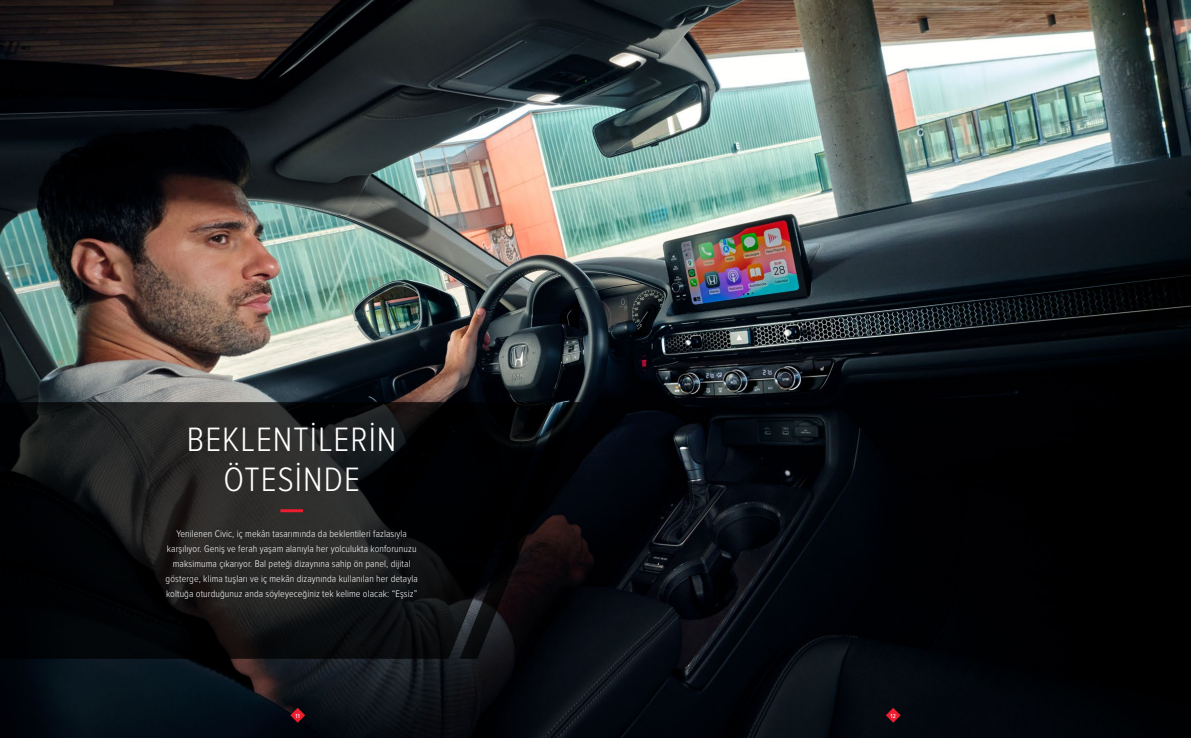
<style>
.page{position:relative;width:1191px;height:738px;background:#fff}
.page>*{position:absolute;margin:0;border:0;box-sizing:border-box;transform-origin:0 0}
.t1{font:300 35px/40px "Proxima Nova Cond";letter-spacing:.03em;color:#fff;text-align:center}
.t2{font:300 10px/15px "Proxima Nova Cond";letter-spacing:.01em;color:#fff;text-align:center}
.t3{font:500 6.1px "Proxima Nova Cond";color:#fff}
</style>
<div class="page">
<img style="left:0;top:0;width:1191px;height:737px">
<svg style="left:553px;top:402px;width:28px;height:256px;background:#09080c"></svg>
<svg style="left:0;top:402px;width:553px;height:256px;background:#131314"></svg>
<hr style="left:280px;top:509px;width:23px;height:3px;background:#ed1c2f">
<svg style="left:885px;top:707px;width:15px;height:15px"></svg>
<svg style="left:290px;top:707px;width:15px;height:15px"></svg>
<h1 class="t1" style="left:187px;top:419px;width:211px">BEKLENTİLERİN<br>ÖTESİNDE</h1>
<p class="t2" style="left:166px;top:526px;width:254px">Yenilenen Civic, iç mekân tasarımında da beklentileri fazlasıyla karşılıyor. Geniş ve ferah yaşam alanıyla her yolculukta konforunuzu maksimuma çıkarıyor. Bal peteği dizaynına sahip ön panel, dijital gösterge, klima tuşları ve iç mekân dizaynında kullanılan her detayla koltuğa oturduğunuz anda söyleyeceğiniz tek kelime olacak: “Eşsiz”</p>
<p class="t3" style="left:295px;top:711px;width:6px">11</p>
<p class="t3" style="left:890px;top:711px;width:7px">12</p>
</div>
